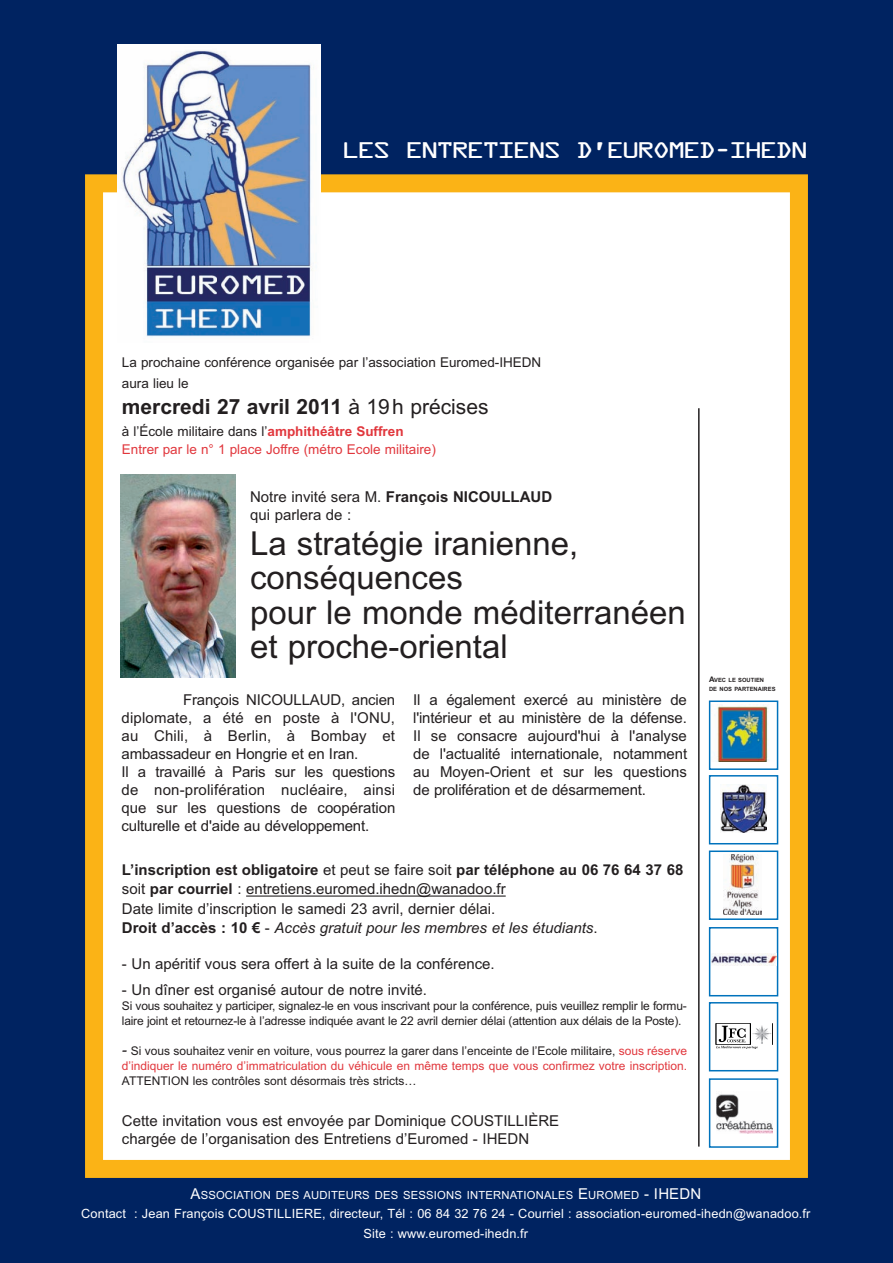
<style>
.page{position:relative;width:893px;height:1263px;background:#002361}
.page>*{position:absolute;margin:0;border:0;box-sizing:border-box;transform-origin:0 0}
.t1{font:33px/34.5px "Arial";color:#231f20}
.t2{font:700 21px "Arial";color:#231f20}
.t3{font:20.4px "OCRA Alternate";letter-spacing:-.145em;color:#fff;scale:1.31 1}
.t4{font:15px/18px "Arial";color:#231f20}
.t5{font:13.5px/18px "Arial";color:#e1373d}
.t6{font:13.5px/21px "Arial";color:#231f20}
.t7{font:12.75px/19.5px "Arial";letter-spacing:.01em;color:#fff;text-align:center}
.t8{font:12px/15px "Arial";letter-spacing:-.015em;color:#231f20}
.t9{font:12px/15px "Arial";color:#e1373d}
.t10{font:11.25px "Arial";letter-spacing:.015em;color:#fff}
.t11{font:700 5.85px/9.4px "Arial";color:#231f20}
.s1{font-weight:400}
.s2{color:#231f20}
.s3{font-weight:700}
.s4{font-style:italic}
.s5{font-style:italic;font-size:15px;color:#231f20}
.s6{font-size:7.8px}
.s7{font-size:15px}
</style>
<div class="page">
<div style="left:94px;top:183px;width:705px;height:986px;background:#fff"></div>
<div style="left:85px;top:174px;width:723px;height:1004px;border:18px solid #fbb316"></div>
<hr style="left:246px;top:895px;width:260px;height:2px;background:#231f20">
<hr style="left:698px;top:408px;width:2px;height:738px;background:#231f20">
<img style="left:118px;top:44px;width:203px;height:294px">
<div style="left:709px;top:1002px;width:69px;height:69px;border:2px solid #0072bc"></div>
<div style="left:709px;top:927px;width:69px;height:69px;border:2px solid #0072bc"></div>
<div style="left:709px;top:850px;width:69px;height:70px;border:2px solid #0072bc"></div>
<div style="left:709px;top:775px;width:69px;height:69px;border:2px solid #0072bc"></div>
<img style="left:720px;top:784px;width:46px;height:48px">
<div style="left:709px;top:700px;width:69px;height:70px;border:2px solid #0072bc"></div>
<img style="left:714px;top:705px;width:55px;height:57px">
<img style="left:758px;top:1025px;width:14px;height:19px">
<svg style="left:716px;top:1026px;width:42px;height:23px"></svg>
<div style="left:709px;top:1078px;width:69px;height:70px;border:2px solid #0072bc"></div>
<img style="left:716px;top:1094px;width:57px;height:40px">
<img style="left:711px;top:954px;width:65px;height:11px">
<img style="left:121px;top:474px;width:114px;height:203px">
<img style="left:724px;top:854px;width:37px;height:60px">
<h3 class="t3" style="left:341px;top:142px;width:358px">LES ENTRETIENS D’EUROMED-IHEDN</h3>
<p class="t6" style="left:122px;top:352px;width:421px">La prochaine conférence organisée par l’association Euromed-IHEDN aura lieu le</p>
<h2 class="t2" style="left:122px;top:394px;width:368px">mercredi 27 avril 2011 <span class="s1">à 19h précises</span></h2>
<p class="t5" style="left:122px;top:422px;width:315px"><span class="s2">à l’École militaire dans l’</span><span class="s3">amphithéâtre Suffren<br></span>Entrer par le n° 1 place Joffre (métro Ecole militaire)</p>
<p class="t4" style="left:250px;top:488px;width:304px">Notre invité sera M. <span class="s3">François NICOULLAUD </span>qui parlera de :</p>
<h1 class="t1" style="left:250px;top:526px;width:437px">La stratégie iranienne, conséquences<br>pour le monde méditerranéen et proche-oriental</h1>
<p class="t4" style="left:122px;top:691px;width:275px;text-indent:61px">François NICOULLAUD, ancien diplomate, a été en poste à l'ONU, au Chili, à Berlin, à Bombay et ambassadeur en Hongrie et en Iran.<br>Il a travaillé à Paris sur les questions de non-prolifération nucléaire, ainsi que sur les questions de coopération culturelle et d'aide au développement.</p>
<p class="t4" style="left:413px;top:691px;width:275px;text-align:justify">Il a également exercé au ministère de l'intérieur et au ministère de la défense.<br>Il se consacre aujourd'hui à l'analyse de l'actualité internationale, notamment au Moyen-Orient et sur les questions de prolifération et de désarmement.</p>
<p class="t4" style="left:122px;top:860px;width:563px;line-height:19.5px"><span class="s3">L’inscription est obligatoire</span> et peut se faire soit <span class="s3">par téléphone au 06 76 64 37 68 </span>soit <span class="s3">par courriel</span> : entretiens.euromed.ihedn@wanadoo.fr<br>Date limite d’inscription le samedi 23 avril, dernier délai.<br><span class="s3">Droit d’accès : 10 €</span> - <span class="s4">Accès gratuit pour les membres et les étudiants</span>.</p>
<p class="t4" style="left:122px;top:955px;width:374px">- Un apéritif vous sera offert à la suite de la conférence.</p>
<p class="t4" style="left:122px;top:981px;width:307px">- Un dîner est organisé autour de notre invité.</p>
<p class="t8" style="left:122px;top:998px;width:566px">Si vous souhaitez y participer, signalez-le en vous inscrivant pour la conférence, puis veuillez remplir le formu&shy;laire joint et retournez-le à l’adresse indiquée avant le 22 avril dernier délai (attention aux délais de la Poste).</p>
<p class="t9" style="left:122px;top:1043px;width:567px"><span class="s5">-</span> <span class="s2">Si vous souhaitez venir en voiture, vous pourrez la garer dans l’enceinte de l’Ecole militaire,</span> sous réserve d’indiquer le numéro d’immatriculation du véhicule en même temps que vous confirmez votre inscription.</p>
<p class="t8" style="left:122px;top:1073px;width:296px">ATTENTION les contrôles sont désormais très stricts…</p>
<p class="t4" style="left:122px;top:1111px;width:439px">Cette invitation vous est envoyée par Dominique COUSTILLIÈRE chargée de l’organisation des Entretiens d’Euromed - IHEDN</p>
<p class="t11" style="left:709px;top:675px;width:68px"><span class="s6">A</span>VEC LE SOUTIEN<br>DE NOS PARTENAIRES</p>
<p class="t10" style="left:191px;top:1188px;width:512px"><span class="s7">A</span>SSOCIATION DES AUDITEURS DES SESSIONS INTERNATIONALES <span class="s7">E</span>UROMED <span class="s7">- IHEDN</span></p>
<p class="t7" style="left:81px;top:1204px;width:731px">Contact : Jean François COUSTILLIERE, directeur, Tél : 06 84 32 76 24 - Courriel : association-euromed-ihedn@wanadoo.fr<br>Site : www.euromed-ihedn.fr</p>
</div>
